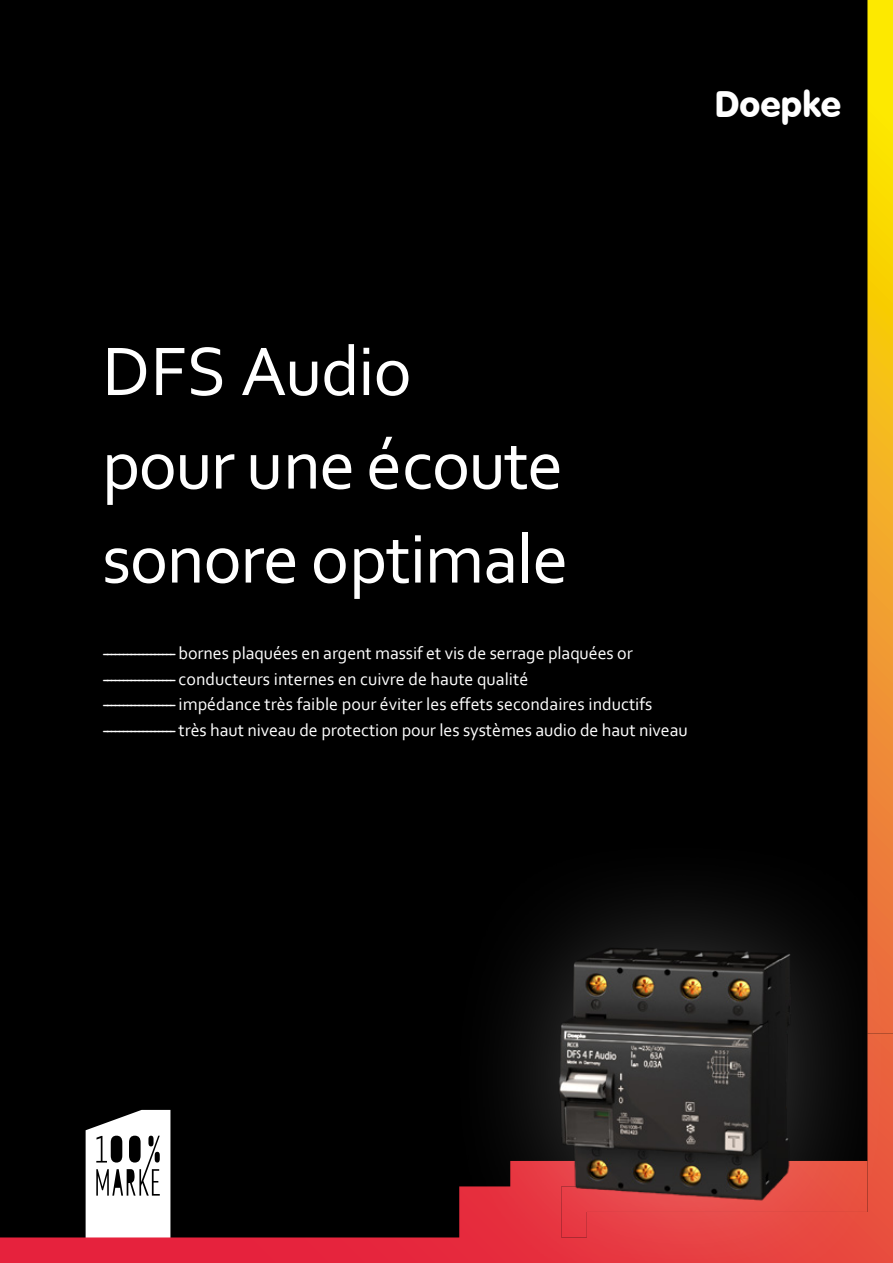
<style>
.page{position:relative;width:893px;height:1263px;background:#000}
.page>*{position:absolute;margin:0;border:0;box-sizing:border-box;transform-origin:0 0}
.t1{font:72px/93.8px "Corbel";letter-spacing:-.02em;color:#fff}
.t2{font:36px "VAG Rounded BT";color:#fff}
.t3{font:18px/25.5px "Corbel";color:#fff}
.s1{font-family:"Hansom FY"}
</style>
<div class="page">
<svg style="left:867px;top:0;width:26px;height:831px;background:#f1b719"></svg>
<svg style="left:0;top:1109px;width:443px;height:154px"></svg>
<div style="left:443px;top:831px;width:450px;height:432px;background:#fff;opacity:.25"></div>
<img style="left:554px;top:935px;width:238px;height:267px">
<h2 class="t2" style="left:714px;top:81px;width:128px">Doepke</h2>
<h1 class="t1" style="left:102px;top:322px;width:468px">DFS Audio<br>pour une écoute sonore optimale</h1>
<p class="t3" style="left:102px;top:640px;width:587px"><span class="s1">------------------</span>bornes plaquées en argent massif et vis de serrage plaquées or <span class="s1">------------------</span>conducteurs internes en cuivre de haute qualité <span class="s1">------------------</span>impédance très faible pour éviter les effets secondaires inductifs <span class="s1">------------------</span> très haut niveau de protection pour les systèmes audio de haut niveau</p>
</div>
